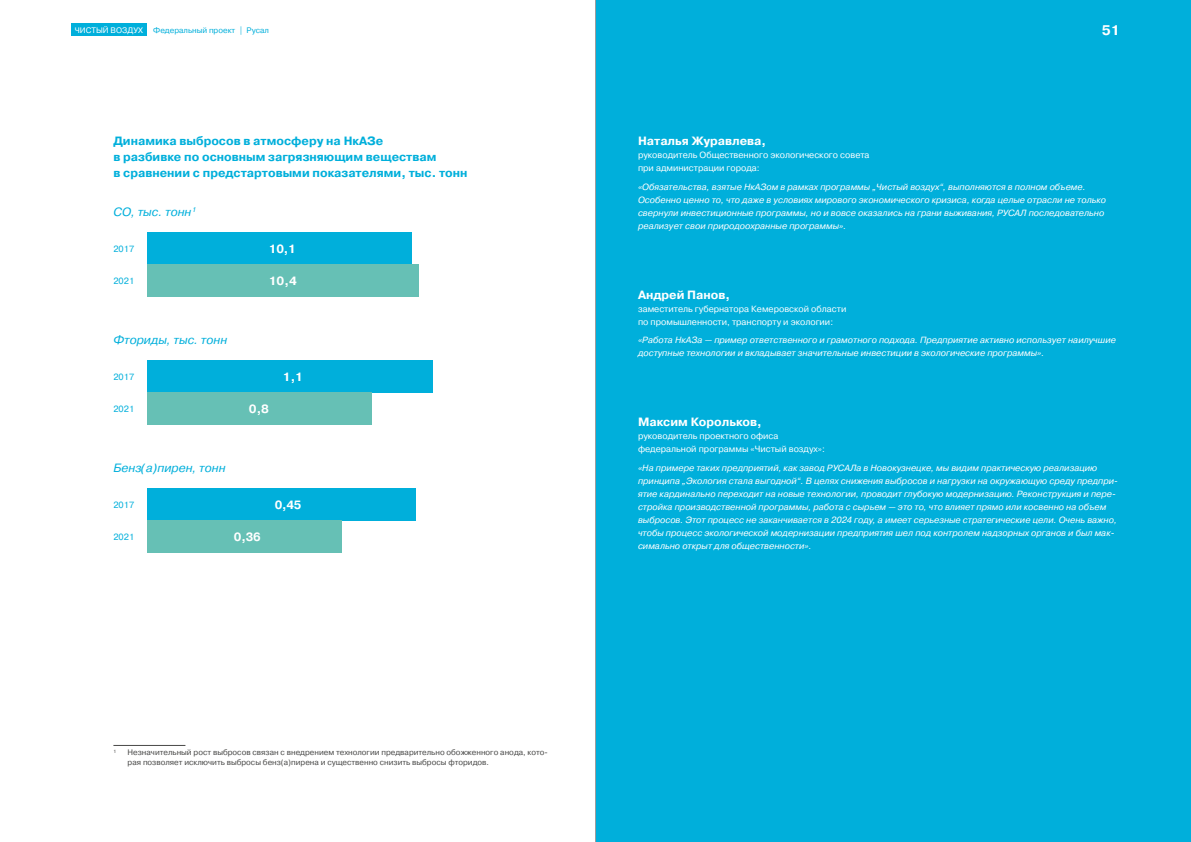
<style>
.page{position:relative;width:1191px;height:842px;background:#fff}
.page>*{position:absolute;margin:0;border:0;box-sizing:border-box;transform-origin:0 0}
.t1{font:700 14px "Pragmatica C";color:#fff}
.t2{font:700 12px/16px "Pragmatica C";color:#00afdb}
.t3{font:700 12px "Pragmatica C";color:#fff}
.t4{font:italic 12px "Pragmatica C";color:#00afdb}
.t5{font:italic 9px/13px "Pragmatica C";color:#fff}
.t6{font:9px/13px "Pragmatica C";color:#fff}
.t7{font:9px "Pragmatica C";color:#00afdb}
.t8{font:8px/10px "Pragmatica C";color:#484847}
.t9{font:8px "Pragmatica C";color:#00afdb}
.t10{font:8px "Pragmatica C";color:#fff}
.t11{font:4.7px "Pragmatica C";color:#484847}
</style>
<div class="page">
<div style="left:71px;top:24px;width:76px;height:12px;background:#00afdb"></div>
<hr style="left:113px;top:745px;width:72px;height:1px;background:#484847">
<div style="left:147px;top:232px;width:265px;height:32px;background:#00afdb"></div>
<div style="left:147px;top:488px;width:269px;height:32px;background:#00afdb"></div>
<div style="left:147px;top:360px;width:286px;height:32px;background:#00afdb"></div>
<div style="left:147px;top:264px;width:271px;height:32px;background:#66c0b5"></div>
<div style="left:147px;top:520px;width:195px;height:32px;background:#66c0b5"></div>
<div style="left:147px;top:392px;width:224px;height:32px;background:#66c0b5"></div>
<div style="left:595px;top:0;width:596px;height:842px;background:#00afdb"></div>
<hr style="left:595px;top:0;width:1px;height:842px;background:#9c9c9d">
<p class="t10" style="left:75px;top:26px;width:70px">ЧИСТЫЙ ВОЗДУХ</p>
<p class="t9" style="left:153px;top:26px;width:117px">Федеральный проект | Русал</p>
<h2 class="t2" style="left:113px;top:133px;width:356px">Динамика выбросов в атмосферу на НкАЗе<br>в разбивке по основным загрязняющим веществам<br>в сравнении с предстартовыми показателями, тыс. тонн</h2>
<h2 class="t4" style="left:113px;top:205px;width:84px">СО, тыс. тонн<sup>1</sup></h2>
<p class="t7" style="left:113px;top:243px;width:22px">2017</p>
<p class="t7" style="left:113px;top:275px;width:22px">2021</p>
<h2 class="t4" style="left:113px;top:333px;width:115px">Фториды, тыс. тонн</h2>
<p class="t7" style="left:113px;top:371px;width:22px">2017</p>
<p class="t7" style="left:113px;top:403px;width:22px">2021</p>
<h2 class="t4" style="left:113px;top:461px;width:114px">Бенз(а)пирен, тонн</h2>
<p class="t7" style="left:113px;top:499px;width:22px">2017</p>
<h2 class="t3" style="left:269px;top:242px;width:29px">10,1</h2>
<h2 class="t3" style="left:269px;top:274px;width:30px">10,4</h2>
<h2 class="t3" style="left:249px;top:402px;width:22px">0,8</h2>
<h2 class="t3" style="left:283px;top:370px;width:21px">1,1</h2>
<h2 class="t3" style="left:275px;top:498px;width:28px">0,45</h2>
<p class="t7" style="left:113px;top:531px;width:22px">2021</p>
<h2 class="t3" style="left:234px;top:530px;width:28px">0,36</h2>
<p class="t11" style="left:113px;top:748px;width:4px">1</p>
<p class="t8" style="left:128px;top:748px;width:422px">Незначительный рост выбросов связан с внедрением технологии предварительно обожженного анода, кото - рая позволяет исключить выбросы бенз(а)пирена и существенно снизить выбросы фторидов.</p>
<h1 class="t1" style="left:1101px;top:22px;width:20px">51</h1>
<h2 class="t3" style="left:638px;top:135px;width:130px">Наталья Журавлева,</h2>
<p class="t6" style="left:638px;top:149px;width:233px">руководитель Общественного экологического совета при администрации города:</p>
<p class="t5" style="left:638px;top:180px;width:469px">«Обязательства, взятые НкАЗом в рамках программы „Чистый воздух“, выполняются в полном объеме.<br>Особенно ценно то, что даже в условиях мирового экономического кризиса, когда целые отрасли не только свернули инвестиционные программы, но и вовсе оказались на грани выживания, РУСАЛ последовательно реализует свои природоохранные программы».</p>
<h2 class="t3" style="left:638px;top:288px;width:94px">Андрей Панов,</h2>
<p class="t6" style="left:638px;top:302px;width:210px">заместитель губернатора Кемеровской области по промышленности, транспорту и экологии:</p>
<p class="t5" style="left:638px;top:334px;width:479px">«Работа НкАЗа — пример ответственного и грамотного подхода. Предприятие активно использует наилучшие доступные технологии и вкладывает значительные инвестиции в экологические программы».</p>
<h2 class="t3" style="left:638px;top:415px;width:125px">Максим Корольков,</h2>
<p class="t6" style="left:638px;top:430px;width:188px">руководитель проектного офиса федеральной программы «Чистый воздух»:</p>
<p class="t5" style="left:638px;top:461px;width:481px">«На примере таких предприятий, как завод РУСАЛа в Новокузнецке, мы видим практическую реализацию принципа „Экология стала выгодной“. В целях снижения выбросов и нагрузки на окружающую среду предпри‑ ятие кардинально переходит на новые технологии, проводит глубокую модернизацию. Реконструкция и пере‑ стройка производственной программы, работа с сырьем — это то, что влияет прямо или косвенно на объем выбросов. Этот процесс не заканчивается в 2024 году, а имеет серьезные стратегические цели. Очень важно, чтобы процесс экологической модернизации предприятия шел под контролем надзорных органов и был мак‑ симально открыт для общественности».</p>
</div>
